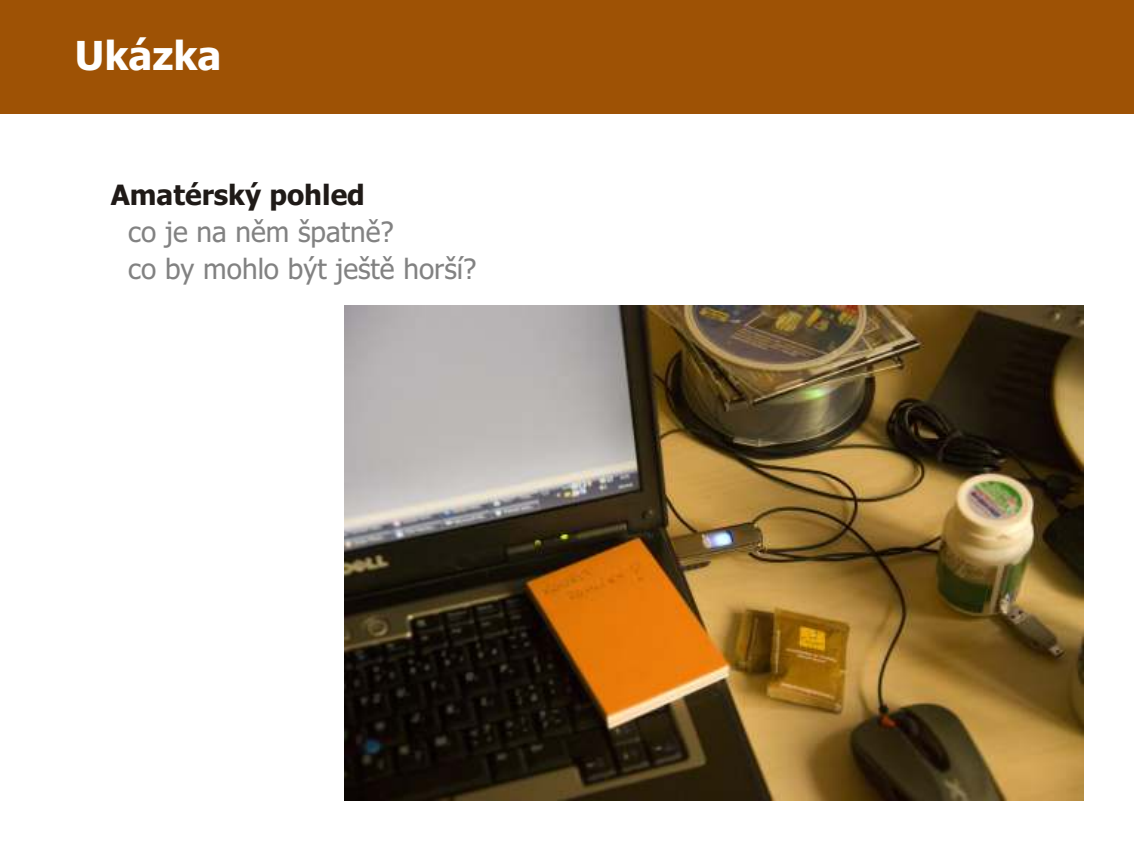
<style>
.page{position:relative;width:1134px;height:851px;background:#fff}
.page>*{position:absolute;margin:0;border:0;box-sizing:border-box;transform-origin:0 0}
.t1{font:700 40px "Tahoma";color:#fff}
.t2{font:28px/37.2px "Tahoma";color:#828282}
.t3{font:700 28px "Tahoma";color:#1f1a17}
</style>
<div class="page">
<div style="left:0;top:1px;width:1134px;height:113px;background:#9e5205"></div>
<img style="left:345px;top:306px;width:739px;height:495px">
<h1 class="t1" style="left:75px;top:39px;width:148px">Ukázka</h1>
<p class="t3" style="left:111px;top:183px;width:256px">Amatérský pohled</p>
<p class="t2" style="left:128px;top:216px;width:350px">co je na nìm špatnì?<br>co by mohlo být ještì horší?</p>
</div>
